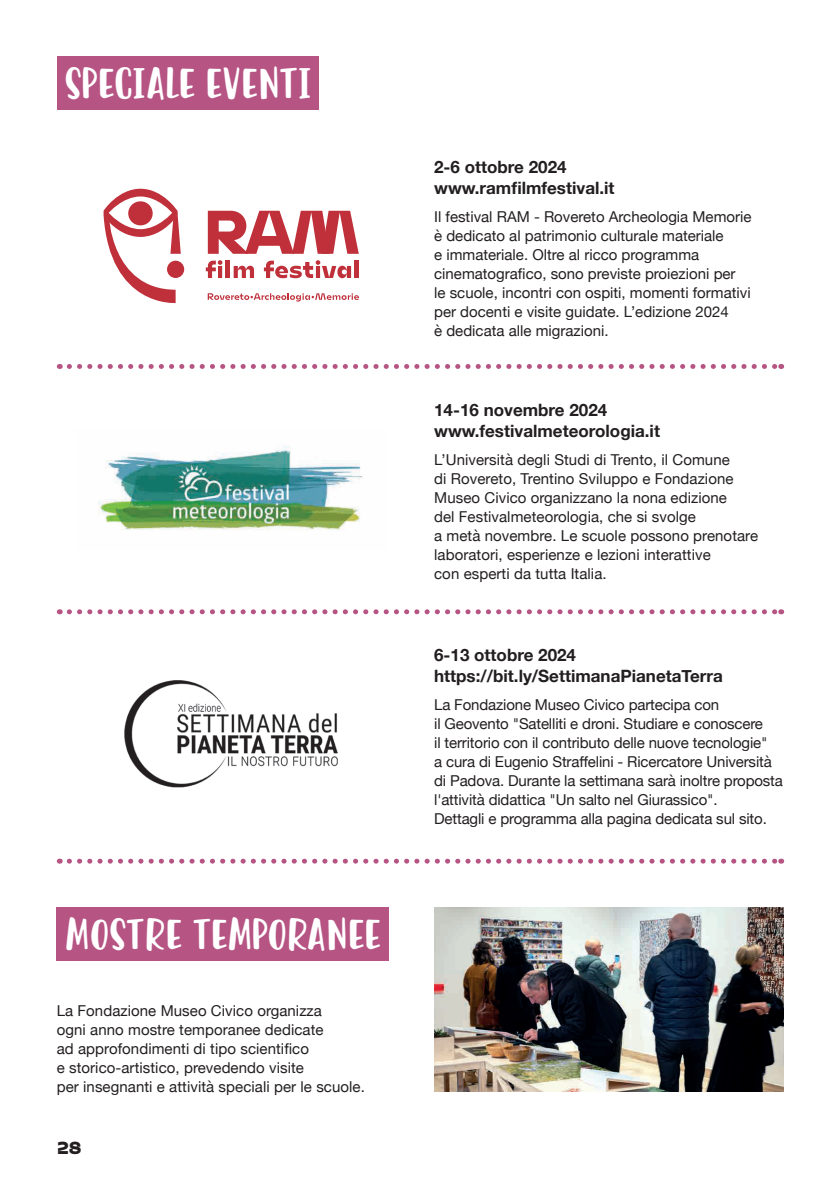
<style>
.page{position:relative;width:840px;height:1191px;background:#fff}
.page>*{position:absolute;margin:0;border:0;box-sizing:border-box;transform-origin:0 0}
.t1{font:40px "Kulhu One";color:#fff}
.testo{font:700 17px "Helvetica Neue";color:#231f20}
.t2{font:900 17px "Mohol";color:#231f20}
.testo-2{font:15px "Helvetica Neue";color:#231f20}
</style>
<div class="page">
<div style="left:57px;top:57px;width:261px;height:53px;background:#b65484"></div>
<div style="left:167px;top:261px;width:17px;height:17px;background:#bf303a;border-radius:50%"></div>
<svg style="left:103px;top:189px;width:78px;height:114px"></svg>
<svg style="left:207px;top:293px;width:152px;height:8px"></svg>
<svg style="left:206px;top:260px;width:16px;height:18px"></svg>
<hr style="left:218px;top:266px;width:4px;height:12px;background:#bf303a">
<hr style="left:226px;top:261px;width:4px;height:17px;background:#bf303a">
<svg style="left:233px;top:266px;width:21px;height:12px"></svg>
<svg style="left:264px;top:260px;width:87px;height:18px"></svg>
<div style="left:354px;top:261px;width:5px;height:17px;background:#bf303a"></div>
<svg style="left:208px;top:211px;width:150px;height:43px"></svg>
<img style="left:98px;top:446px;width:265px;height:84px">
<svg style="left:69px;top:364px;width:712px;height:5px"></svg>
<svg style="left:69px;top:609px;width:712px;height:5px"></svg>
<img style="left:124px;top:680px;width:214px;height:108px">
<div style="left:57px;top:907px;width:331px;height:53px;background:#b65484"></div>
<img style="left:434px;top:907px;width:348px;height:184px">
<svg style="left:69px;top:858px;width:712px;height:5px"></svg>
<p class="t1" style="left:65px;top:56px;width:248px">SPECIALE EVENTI</p>
<p class="t1" style="left:65px;top:907px;width:317px">MOSTRE TEMPORANEE</p>
<p class="testo-2" style="left:57px;top:999px;width:266px">La Fondazione Museo Civico organizza</p>
<p class="testo-2" style="left:57px;top:1018px;width:268px">ogni anno mostre temporanee dedicate</p>
<p class="testo-2" style="left:57px;top:1037px;width:253px">ad approfondimenti di tipo scientifico</p>
<p class="testo-2" style="left:57px;top:1056px;width:248px">e storico-artistico, prevedendo visite</p>
<p class="testo-2" style="left:57px;top:1075px;width:309px">per insegnanti e attività speciali per le scuole.</p>
<p class="t2" style="left:57px;top:1137px;width:26px">28</p>
<p class="testo" style="left:434px;top:153px;width:134px">2-6 ottobre 2024</p>
<p class="testo" style="left:434px;top:174px;width:182px">www.ramfilmfestival.it</p>
<p class="testo-2" style="left:434px;top:205px;width:318px">Il festival RAM - Rovereto Archeologia Memorie</p>
<p class="testo-2" style="left:434px;top:224px;width:291px">è dedicato al patrimonio culturale materiale</p>
<p class="testo-2" style="left:434px;top:243px;width:266px">e immateriale. Oltre al ricco programma</p>
<p class="testo-2" style="left:434px;top:262px;width:303px">cinematografico, sono previste proiezioni per</p>
<p class="testo-2" style="left:434px;top:281px;width:318px">le scuole, incontri con ospiti, momenti formativi</p>
<p class="testo-2" style="left:434px;top:300px;width:296px">per docenti e visite guidate. L’edizione 2024</p>
<p class="testo-2" style="left:434px;top:319px;width:176px">è dedicata alle migrazioni.</p>
<p class="testo" style="left:434px;top:396px;width:174px">14-16 novembre 2024</p>
<p class="testo" style="left:434px;top:417px;width:227px">www.festivalmeteorologia.it</p>
<p class="testo-2" style="left:434px;top:449px;width:297px">L’Università degli Studi di Trento, il Comune</p>
<p class="testo-2" style="left:434px;top:468px;width:301px">di Rovereto, Trentino Sviluppo e Fondazione</p>
<p class="testo-2" style="left:434px;top:487px;width:294px">Museo Civico organizzano la nona edizione</p>
<p class="testo-2" style="left:434px;top:506px;width:263px">del Festivalmeteorologia, che si svolge</p>
<p class="testo-2" style="left:434px;top:525px;width:325px">a metà novembre. Le scuole possono prenotare</p>
<p class="testo-2" style="left:434px;top:544px;width:278px">laboratori, esperienze e lezioni interattive</p>
<p class="testo-2" style="left:434px;top:563px;width:174px">con esperti da tutta Italia.</p>
<p class="testo" style="left:434px;top:641px;width:143px">6-13 ottobre 2024</p>
<p class="testo" style="left:434px;top:662px;width:290px">https://bit.ly/SettimanaPianetaTerra</p>
<p class="testo-2" style="left:434px;top:694px;width:286px">La Fondazione Museo Civico partecipa con</p>
<p class="testo-2" style="left:434px;top:713px;width:330px">il Geovento "Satelliti e droni. Studiare e conoscere</p>
<p class="testo-2" style="left:434px;top:732px;width:335px">il territorio con il contributo delle nuove tecnologie"</p>
<p class="testo-2" style="left:434px;top:751px;width:339px">a cura di Eugenio Straffelini - Ricercatore Università</p>
<p class="testo-2" style="left:434px;top:770px;width:350px">di Padova. Durante la settimana sarà inoltre proposta</p>
<p class="testo-2" style="left:434px;top:789px;width:285px">l'attività didattica "Un salto nel Giurassico".</p>
<p class="testo-2" style="left:434px;top:808px;width:334px">Dettagli e programma alla pagina dedicata sul sito.</p>
</div>
